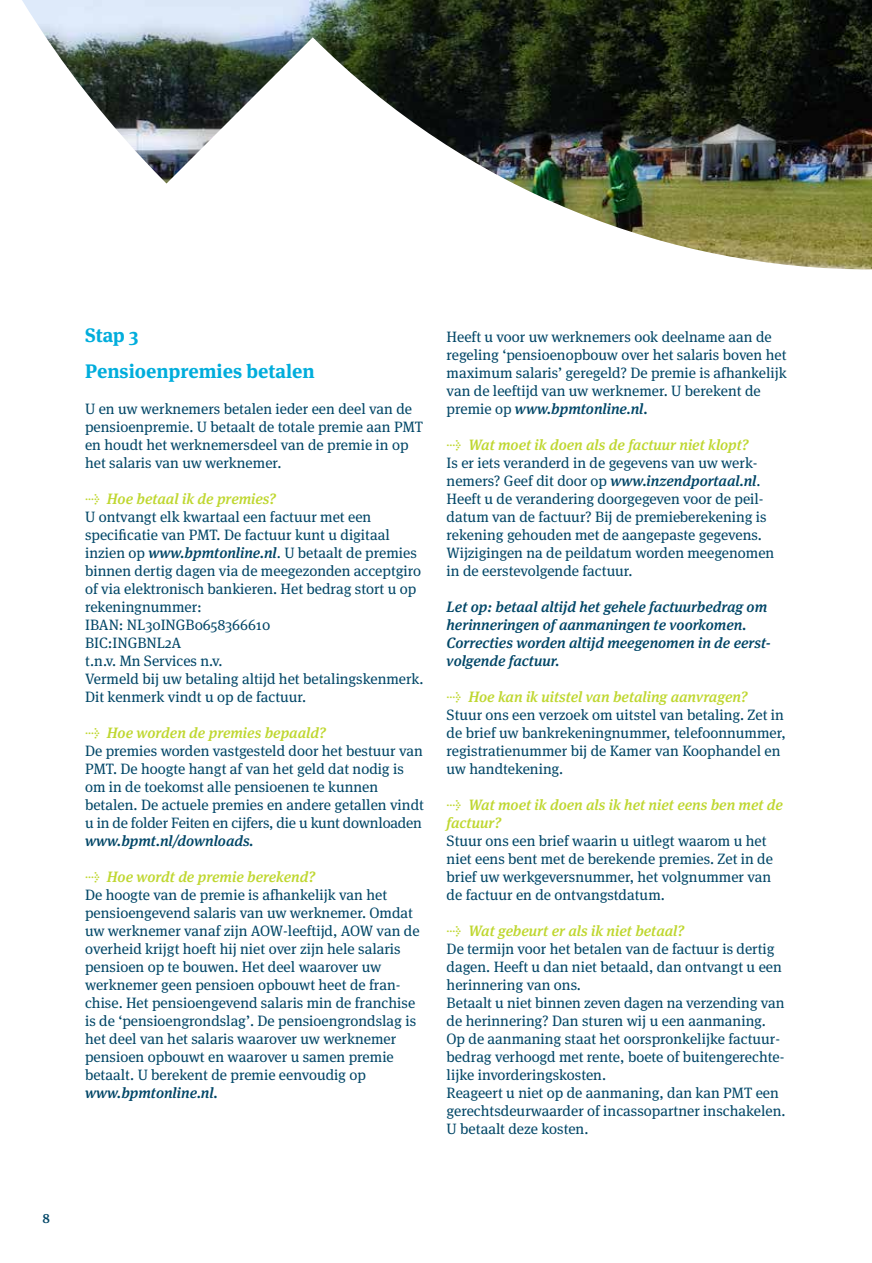
<style>
.page{position:relative;width:872px;height:1263px;background:#fff}
.page>*{position:absolute;margin:0;border:0;box-sizing:border-box;transform-origin:0 0}
.t1{font:700 19.5px/36px "Meta Serif OT";color:#00addc}
.t2{font:15px/18px "Meta Serif OT";color:#004667}
.t3{font:italic 500 15px/18px "Meta Serif OT";color:#004667}
.t4{font:italic 500 15px/18px "Meta Serif OT";color:#bfd730}
.t5{font:500 13.5px "Meta Serif OT";color:#004667}
.s1{font-weight:500;font-style:italic;font-size:18px;color:#bfd730}
.s2{font-weight:500;font-style:italic;color:#bfd730}
.s3{font-weight:500;font-style:italic}
.s4{font-size:18px}
</style>
<div class="page">
<img style="left:22px;top:0;width:850px;height:270px">
<p class="t5" style="left:43px;top:1210px;width:9px">8</p>
<h1 class="t1" style="left:85px;top:317px;width:231px">Stap 3<br>Pensioenpremies betalen</h1>
<p class="t2" style="left:85px;top:400px;width:339px">U en uw werknemers betalen ieder een deel van de pensioenpremie. U betaalt de totale premie aan PMT en houdt het werknemersdeel van de premie in op het salaris van uw werknemer.</p>
<p class="t2" style="left:85px;top:490px;width:340px"><span class="s1">→</span> <span class="s2">Hoe betaal ik de premies?<br></span>U ontvangt elk kwartaal een factuur met een specificatie van PMT. De factuur kunt u digitaal inzien op <span class="s3">www.bpmtonline.nl</span>. U betaalt de premies binnen dertig dagen via de meegezonden acceptgiro of via elektronisch bankieren. Het bedrag stort u op rekeningnummer:<br>IBAN: NL30INGB0658366610<br>BIC:INGBNL2A<br>t.n.v. Mn Services n.v.<br>Vermeld bij uw betaling altijd het betalingskenmerk.<br>Dit kenmerk vindt u op de factuur.</p>
<p class="t2" style="left:85px;top:724px;width:340px"><span class="s1">→</span> <span class="s2">Hoe worden de premies bepaald?<br></span>De premies worden vastgesteld door het bestuur van PMT. De hoogte hangt af van het geld dat nodig is om in de toekomst alle pensioenen te kunnen betalen. De actuele premies en andere getallen vindt u in de folder Feiten en cijfers, die u kunt downloaden</p>
<p class="t3" style="left:85px;top:832px;width:170px">www.bpmt.nl/downloads.</p>
<p class="t2" style="left:85px;top:868px;width:336px"><span class="s1">→</span> <span class="s2">Hoe wordt de premie berekend?<br></span>De hoogte van de premie is afhankelijk van het pensioengevend salaris van uw werknemer. Omdat uw werknemer vanaf zijn AOW-leeftijd, AOW van de overheid krijgt hoeft hij niet over zijn hele salaris pensioen op te bouwen. Het deel waarover uw werknemer geen pensioen opbouwt heet de fran&shy;chise. Het pensioengevend salaris min de franchise is de ‘pensioengrondslag’. De pensioengrondslag is het deel van het salaris waarover uw werknemer pensioen opbouwt en waarover u samen premie betaalt. U berekent de premie eenvoudig op</p>
<p class="t3" style="left:85px;top:1084px;width:134px">www.bpmtonline.nl.</p>
<p class="t2" style="left:446px;top:328px;width:342px">Heeft u voor uw werknemers ook deelname aan de regeling ‘pensioenopbouw over het salaris boven het maximum salaris’ geregeld? De premie is afhankelijk van de leeftijd van uw werknemer. U berekent de premie op <span class="s3">www.bpmtonline.nl.</span></p>
<p class="t2" style="left:446px;top:436px;width:329px"><span class="s1">→</span> <span class="s2">Wat moet ik doen als de factuur niet klopt?<br></span>Is er iets veranderd in de gegevens van uw werk&shy;nemers? Geef dit door op <span class="s3">www.inzendportaal.nl</span>.<br>Heeft u de verandering doorgegeven voor de peil&shy;datum van de factuur? Bij de premieberekening is rekening gehouden met de aangepaste gegevens.<br>Wijzigingen na de peildatum worden meegenomen in de eerstevolgende factuur.</p>
<p class="t3" style="left:446px;top:598px;width:326px">Let op: betaal altijd het gehele factuurbedrag om herinneringen of aanmaningen te voorkomen.<br>Correcties worden altijd meegenomen in de eerst&shy;volgende factuur.</p>
<p class="t2" style="left:446px;top:688px;width:341px"><span class="s1">→</span> <span class="s2">Hoe kan ik uitstel van betaling aanvragen?<br></span>Stuur ons een verzoek om uitstel van betaling. Zet in de brief uw bankrekeningnummer, telefoonnummer, registratienummer bij de Kamer van Koophandel en uw handtekening.</p>
<p class="t4" style="left:446px;top:796px;width:338px"><span class="s4">→</span> Wat moet ik doen als ik het niet eens ben met de factuur?</p>
<p class="t2" style="left:446px;top:832px;width:328px">Stuur ons een brief waarin u uitlegt waarom u het niet eens bent met de berekende premies. Zet in de brief uw werkgeversnummer, het volgnummer van de factuur en de ontvangstdatum.</p>
<p class="t2" style="left:446px;top:922px;width:340px"><span class="s1">→</span> <span class="s2">Wat gebeurt er als ik niet betaal?<br></span>De termijn voor het betalen van de factuur is dertig dagen. Heeft u dan niet betaald, dan ontvangt u een herinnering van ons.<br>Betaalt u niet binnen zeven dagen na verzending van de herinnering? Dan sturen wij u een aanmaning.<br>Op de aanmaning staat het oorspronkelijke factuur&shy;bedrag verhoogd met rente, boete of buitengerechte&shy;lijke invorderingskosten.<br>Reageert u niet op de aanmaning, dan kan PMT een gerechtsdeurwaarder of incassopartner inschakelen.<br>U betaalt deze kosten.</p>
</div>
